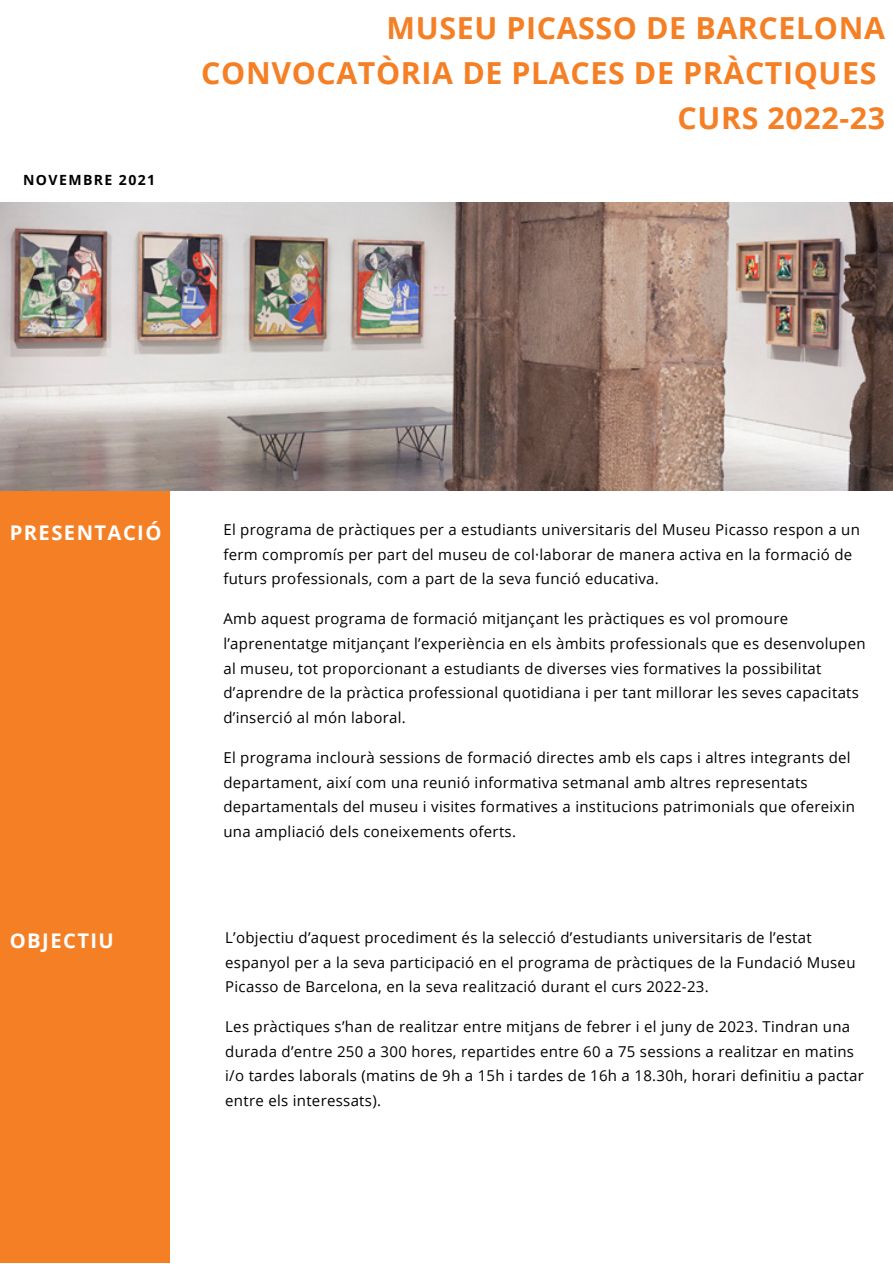
<style>
.page{position:relative;width:893px;height:1264px;background:#fff}
.page>*{position:absolute;margin:0;border:0;box-sizing:border-box;transform-origin:0 0}
.t1{font:700 30.3px/45px "Open Sans";letter-spacing:.02em;color:#f57f25;text-align:right}
.t2{font:700 20.25px "Open Sans";letter-spacing:.07em;color:#fff}
.t3{font:15px/24.8px "Open Sans";letter-spacing:.02em;color:#000}
.t4{font:700 14.1px "Open Sans";letter-spacing:.1em;color:#000}
</style>
<div class="page">
<div style="left:0;top:444px;width:169px;height:818px;background:#f57f25"></div>
<img style="left:0;top:202px;width:892px;height:288px">
<p class="t4" style="left:23px;top:170px;width:134px">NOVEMBRE 2021</p>
<h1 class="t1" style="left:201px;top:5px;width:685px">MUSEU PICASSO DE BARCELONA<br>CONVOCATÒRIA DE PLACES DE PRÀCTIQUES<br>CURS 2022-23</h1>
<h2 class="t2" style="left:10px;top:519px;width:153px">PRESENTACIÓ</h2>
<p class="t3" style="left:223px;top:516px;width:638px">El programa de pràctiques per a estudiants universitaris del Museu Picasso respon a un ferm compromís per part del museu de col·laborar de manera activa en la formació de futurs professionals, com a part de la seva funció educativa.</p>
<p class="t3" style="left:223px;top:606px;width:643px">Amb aquest programa de formació mitjançant les pràctiques es vol promoure l’aprenentatge mitjançant l’experiència en els àmbits professionals que es desenvolupen al museu, tot proporcionant a estudiants de diverses vies formatives la possibilitat d’aprendre de la pràctica professional quotidiana i per tant millorar les seves capacitats d’inserció al món laboral.</p>
<p class="t3" style="left:223px;top:744px;width:633px">El programa inclourà sessions de formació directes amb els caps i altres integrants del departament, així com una reunió informativa setmanal amb altres representats departamentals del museu i visites formatives a institucions patrimonials que ofereixin una ampliació dels coneixements oferts.</p>
<h2 class="t2" style="left:10px;top:926px;width:106px">OBJECTIU</h2>
<p class="t3" style="left:225px;top:924px;width:631px">L’objectiu d’aquest procediment és la selecció d’estudiants universitaris de l’estat espanyol per a la seva participació en el programa de pràctiques de la Fundació Museu<br>Picasso de Barcelona, en la seva realització durant el curs 2022-23.</p>
<p class="t3" style="left:225px;top:1013px;width:640px">Les pràctiques s’han de realitzar entre mitjans de febrer i el juny de 2023. Tindran una durada d’entre 250 a 300 hores, repartides entre 60 a 75 sessions a realitzar en matins i/o tardes laborals (matins de 9h a 15h i tardes de 16h a 18.30h, horari definitiu a pactar entre els interessats).</p>
</div>
